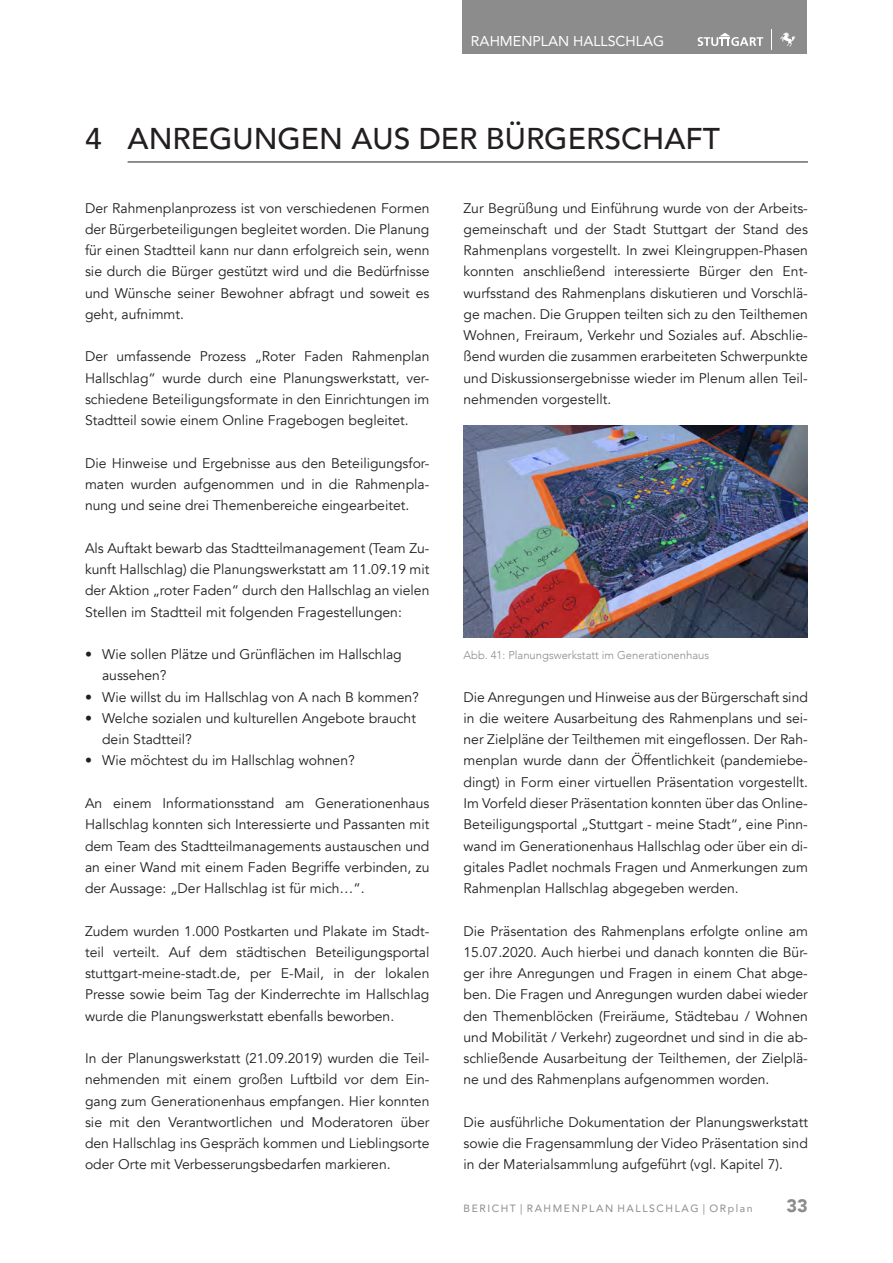
<style>
.page{position:relative;width:893px;height:1263px;background:#fff}
.page>*{position:absolute;margin:0;border:0;box-sizing:border-box;transform-origin:0 0}
.Header_1{font:500 30px "Avenir";color:#231f20}
.t1{font:900 18px "Avenir";color:#8c8c8c}
.t2{font:14.25px "Avenir";color:#fff}
.FT{font:13.95px/21.3px "Avenir";color:#231f20;text-align:justify}
.FT-2{font:300 11.25px "Avenir";color:#8c8c8c}
.t3{font:10.5px "Avenir";letter-spacing:.15em;color:#8c8c8c}
</style>
<div class="page">
<div style="left:462px;top:0;width:345px;height:54px;background:#8c8c8c"></div>
<svg style="left:698px;top:33px;width:65px;height:13px"></svg>
<svg style="left:780px;top:32px;width:15px;height:14px"></svg>
<hr style="left:128px;top:162px;width:680px;height:1px;background:#231f20">
<img style="left:464px;top:425px;width:344px;height:213px">
<p class="t2" style="left:471px;top:29px;width:195px">RAHMENPLAN HALLSCHLAG</p>
<p class="Header_1" style="left:85px;top:112px;width:636px">4 ANREGUNGEN AUS DER BÜRGERSCHAFT</p>
<p class="FT" style="left:85px;top:197px;width:346px">Der Rahmenplanprozess ist von verschiedenen Formen der Bürgerbeteiligungen begleitet worden. Die Planung für einen Stadtteil kann nur dann erfolgreich sein, wenn sie durch die Bürger gestützt wird und die Bedürfnisse und Wünsche seiner Bewohner abfragt und soweit es geht, aufnimmt.</p>
<p class="FT" style="left:85px;top:346px;width:346px">Der umfassende Prozess „Roter Faden Rahmenplan Hallschlag“ wurde durch eine Planungswerkstatt, ver&shy;schiedene Beteiligungsformate in den Einrichtungen im Stadtteil sowie einem Online Fragebogen begleitet.</p>
<p class="FT" style="left:85px;top:453px;width:346px">Die Hinweise und Ergebnisse aus den Beteiligungsfor&shy;maten wurden aufgenommen und in die Rahmenpla&shy;nung und seine drei Themenbereiche eingearbeitet.</p>
<p class="FT" style="left:85px;top:538px;width:346px">Als Auftakt bewarb das Stadtteilmanagement (Team Zu&shy;kunft Hallschlag) die Planungswerkstatt am 11.09.19 mit der Aktion „roter Faden“ durch den Hallschlag an vielen Stellen im Stadtteil mit folgenden Fragestellungen:</p>
<p class="FT" style="left:102px;top:644px;width:301px;text-indent:-17px">• Wie sollen Plätze und Grünflächen im Hallschlag aussehen?</p>
<p class="FT" style="left:85px;top:686px;width:335px">• Wie willst du im Hallschlag von A nach B kommen?</p>
<p class="FT" style="left:102px;top:708px;width:315px;text-indent:-17px">• Welche sozialen und kulturellen Angebote braucht dein Stadtteil?</p>
<p class="FT" style="left:85px;top:750px;width:271px">• Wie möchtest du im Hallschlag wohnen?</p>
<p class="FT" style="left:85px;top:793px;width:346px">An einem Informationsstand am Generationenhaus Hallschlag konnten sich Interessierte und Passanten mit dem Team des Stadtteilmanagements austauschen und an einer Wand mit einem Faden Begriffe verbinden, zu der Aussage: „Der Hallschlag ist für mich…“.</p>
<p class="FT" style="left:85px;top:920px;width:346px">Zudem wurden 1.000 Postkarten und Plakate im Stadt&shy;teil verteilt. Auf dem städtischen Beteiligungsportal stuttgart-meine-stadt.de, per E-Mail, in der lokalen Presse sowie beim Tag der Kinderrechte im Hallschlag wurde die Planungswerkstatt ebenfalls beworben.</p>
<p class="FT" style="left:85px;top:1048px;width:346px">In der Planungswerkstatt (21.09.2019) wurden die Teil&shy;nehmenden mit einem großen Luftbild vor dem Ein&shy;gang zum Generationenhaus empfangen. Hier konnten sie mit den Verantwortlichen und Moderatoren über den Hallschlag ins Gespräch kommen und Lieblingsorte oder Orte mit Verbesserungsbedarfen markieren.</p>
<p class="FT" style="left:463px;top:197px;width:346px">Zur Begrüßung und Einführung wurde von der Arbeits&shy;gemeinschaft und der Stadt Stuttgart der Stand des Rahmenplans vorgestellt. In zwei Kleingruppen-Phasen konnten anschließend interessierte Bürger den Ent&shy;wurfsstand des Rahmenplans diskutieren und Vorschlä&shy;ge machen. Die Gruppen teilten sich zu den Teilthemen Wohnen, Freiraum, Verkehr und Soziales auf. Abschlie&shy;ßend wurden die zusammen erarbeiteten Schwerpunkte und Diskussionsergebnisse wieder im Plenum allen Teil&shy;nehmenden vorgestellt.</p>
<p class="FT-2" style="left:463px;top:649px;width:247px">Abb. 41: Planungswerkstatt im Generationenhaus</p>
<p class="FT" style="left:463px;top:686px;width:346px">Die Anregungen und Hinweise aus der Bürgerschaft sind in die weitere Ausarbeitung des Rahmenplans und sei&shy;ner Zielpläne der Teilthemen mit eingeflossen. Der Rah&shy;menplan wurde dann der Öffentlichkeit (pandemiebe&shy;dingt) in Form einer virtuellen Präsentation vorgestellt.<br>Im Vorfeld dieser Präsentation konnten über das Online-Beteiligungsportal „Stuttgart - meine Stadt“, eine Pinn&shy;wand im Generationenhaus Hallschlag oder über ein di&shy;gitales Padlet nochmals Fragen und Anmerkungen zum Rahmenplan Hallschlag abgegeben werden.</p>
<p class="FT" style="left:463px;top:920px;width:346px">Die Präsentation des Rahmenplans erfolgte online am 15.07.2020. Auch hierbei und danach konnten die Bür&shy;ger ihre Anregungen und Fragen in einem Chat abge&shy;ben. Die Fragen und Anregungen wurden dabei wieder den Themenblöcken (Freiräume, Städtebau / Wohnen und Mobilität / Verkehr) zugeordnet und sind in die ab&shy;schließende Ausarbeitung der Teilthemen, der Zielplä&shy;ne und des Rahmenplans aufgenommen worden.</p>
<p class="FT" style="left:463px;top:1112px;width:346px">Die ausführliche Dokumentation der Planungswerkstatt sowie die Fragensammlung der Video Präsentation sind in der Materialsammlung aufgeführt (vgl. Kapitel 7).</p>
<p class="t3" style="left:463px;top:1200px;width:291px">BERICHT | RAHMENPLAN HALLSCHLAG | ORplan</p>
<p class="t1" style="left:787px;top:1190px;width:23px">33</p>
</div>
